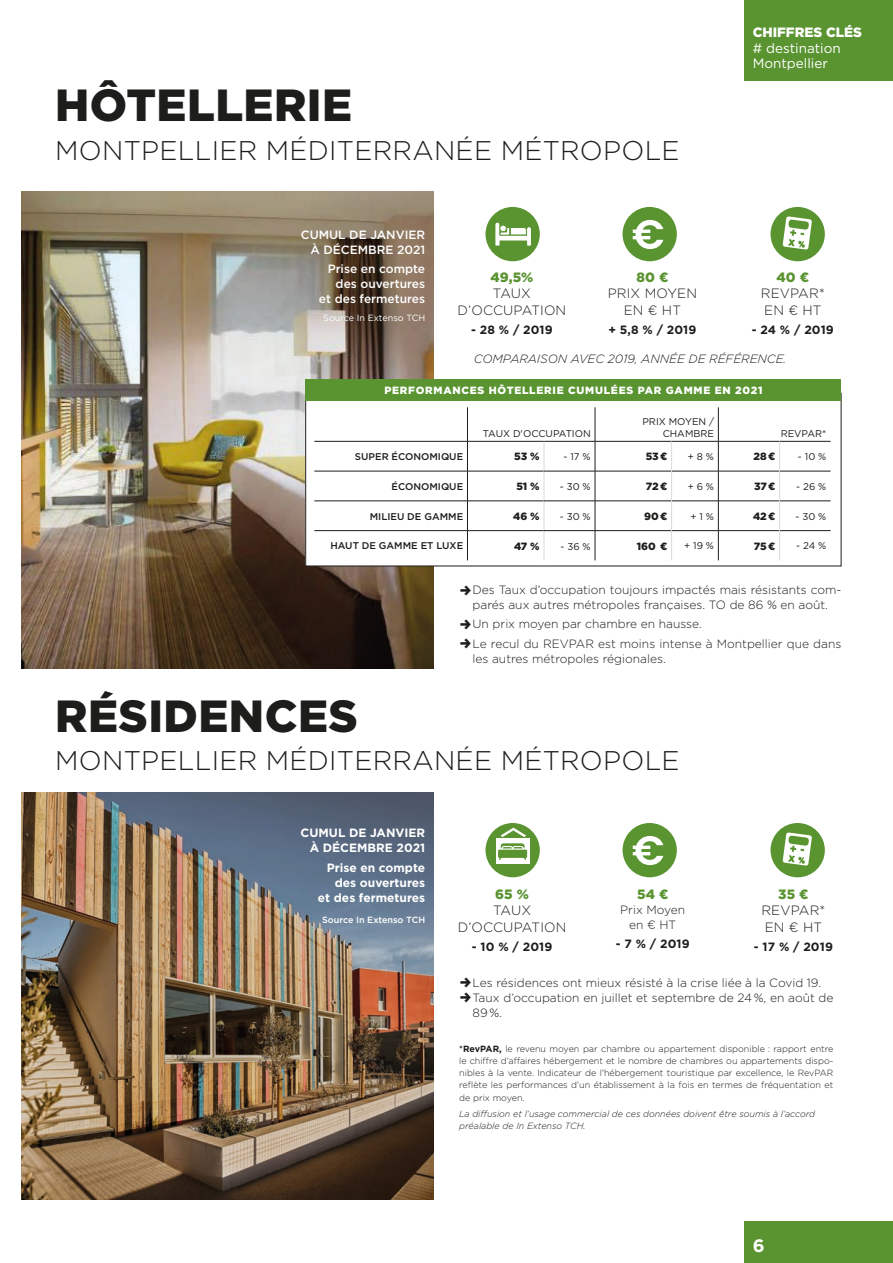
<style>
.page{position:relative;width:893px;height:1263px;background:#fff}
.page>*{position:absolute;margin:0;border:0;box-sizing:border-box;transform-origin:0 0}
.t1{font:900 45px "Gotham";letter-spacing:.01em;color:#1d1d1b}
.t2{font:300 27px "Gotham";letter-spacing:.01em;color:#1d1d1b}
.t3{font:700 18px "Gotham";color:#fff}
.t4{font:300 13.5px/16.5px "Gotham";letter-spacing:.01em;color:#1d1d1b;text-align:center}
.t5{font:13.5px/15px "Gotham";color:#fff}
.t6{font:900 13.5px "Gotham";letter-spacing:.01em;color:#5a9431}
.t7{font:900 13.5px "Gotham";color:#fff}
.t8{font:300 12px/15px "Gotham";color:#1d1d1b}
.t9{font:700 12px/15px "Gotham";color:#fff;text-align:right}
.t10{font:500 12px/15px "Gotham";color:#fff;text-align:right}
.t11{font:700 12px "Gotham";letter-spacing:.01em;color:#1d1d1b}
.t12{font:italic 300 12px "Gotham";color:#1d1d1b}
.t13{font:900 10.5px "Gotham";letter-spacing:.07em;color:#fff}
.t14{font:900 10.5px "Gotham";color:#1d1d1b}
.t15{font:9.75px/12px "Gotham";color:#1d1d1b;text-align:right}
.t16{font:500 9.75px "Gotham";color:#1d1d1b}
.t17{font:300 9px/12px "Gotham";color:#1d1d1b;text-align:justify}
.t18{font:italic 300 9px/12px "Gotham";color:#1d1d1b}
.t19{font:500 9px "Gotham";color:#fff}
.t20{font:9px "Gotham";color:#fff}
.s1{font-weight:500}
.s2{font-weight:700}
</style>
<div class="page">
<div style="left:744px;top:1222px;width:149px;height:41px;background:#5a9431"></div>
<div style="left:744px;top:0;width:149px;height:81px;background:#5a9431"></div>
<img style="left:21px;top:191px;width:413px;height:477px">
<img style="left:21px;top:793px;width:413px;height:406px">
<div style="left:306px;top:393px;width:535px;height:173px;background:#fff"></div>
<hr style="left:595px;top:407px;width:1px;height:34px;background:#1d1d1b">
<hr style="left:718px;top:407px;width:1px;height:34px;background:#1d1d1b">
<hr style="left:467px;top:407px;width:1px;height:34px;background:#1d1d1b">
<hr style="left:314px;top:441px;width:153px;height:1px;background:#1d1d1b">
<hr style="left:314px;top:471px;width:153px;height:1px;background:#1d1d1b">
<hr style="left:314px;top:501px;width:153px;height:1px;background:#1d1d1b">
<hr style="left:314px;top:530px;width:153px;height:1px;background:#1d1d1b">
<svg style="left:467px;top:441px;width:364px;height:119px"></svg>
<div style="left:305px;top:379px;width:536px;height:21px;background:#5a9431"></div>
<div style="left:485px;top:207px;width:55px;height:54px;background:#5a9431;border-radius:50%"></div>
<svg style="left:496px;top:223px;width:35px;height:22px"></svg>
<div style="left:500px;top:225px;width:6px;height:7px;background:#fff;border-radius:50%"></div>
<div style="left:500px;top:225px;width:6px;height:7px;border:1px solid #5a9431;border-radius:50%"></div>
<div style="left:622px;top:207px;width:55px;height:54px;background:#5a9431;border-radius:50%"></div>
<svg style="left:633px;top:220px;width:30px;height:29px"></svg>
<div style="left:770px;top:207px;width:55px;height:54px;background:#5a9431;border-radius:50%"></div>
<svg style="left:783px;top:216px;width:29px;height:34px"></svg>
<div style="left:485px;top:823px;width:55px;height:54px;background:#5a9431;border-radius:50%"></div>
<div style="left:622px;top:823px;width:55px;height:54px;background:#5a9431;border-radius:50%"></div>
<svg style="left:633px;top:836px;width:30px;height:29px"></svg>
<div style="left:770px;top:823px;width:55px;height:54px;background:#5a9431;border-radius:50%"></div>
<svg style="left:783px;top:832px;width:29px;height:34px"></svg>
<svg style="left:501px;top:828px;width:25px;height:9px"></svg>
<div style="left:496px;top:838px;width:33px;height:26px;background:#fff"></div>
<svg style="left:498px;top:843px;width:29px;height:17px"></svg>
<h1 class="t1" style="left:55px;top:74px;width:298px">HÔTELLERIE</h1>
<h2 class="t2" style="left:55px;top:133px;width:626px">MONTPELLIER MÉDITERRANÉE MÉTROPOLE</h2>
<p class="t10" style="left:301px;top:227px;width:126px">CUMUL DE JANVIER<br>À DÉCEMBRE 2021</p>
<p class="t10" style="left:319px;top:262px;width:108px">Prise en compte des ouvertures<br>et des fermetures</p>
<p class="t20" style="left:323px;top:312px;width:103px">Source In Extenso TCH</p>
<p class="t6" style="left:490px;top:267px;width:44px">49,5%</p>
<p class="t4" style="left:458px;top:285px;width:110px">TAUX<br>D’OCCUPATION</p>
<p class="t11" style="left:471px;top:322px;width:83px">- 28 % / 2019</p>
<p class="t6" style="left:636px;top:267px;width:33px">80 €</p>
<p class="t4" style="left:608px;top:285px;width:91px">PRIX MOYEN<br>EN € HT</p>
<p class="t11" style="left:608px;top:322px;width:90px">+ 5,8 % / 2019</p>
<p class="t7" style="left:753px;top:23px;width:111px">CHIFFRES CLÉS</p>
<p class="t5" style="left:753px;top:40px;width:90px"># destination<br>Montpellier</p>
<p class="t6" style="left:776px;top:267px;width:34px">40 €</p>
<p class="t4" style="left:761px;top:285px;width:66px;text-align:left">REVPAR*<br>EN € HT</p>
<p class="t11" style="left:752px;top:322px;width:84px">- 24 % / 2019</p>
<p class="t12" style="left:474px;top:351px;width:314px">COMPARAISON AVEC 2019, ANNÉE DE RÉFÉRENCE.</p>
<p class="t13" style="left:384px;top:383px;width:380px">PERFORMANCES HÔTELLERIE CUMULÉES PAR GAMME EN 2021</p>
<p class="t15" style="left:483px;top:427px;width:109px">TAUX D'OCCUPATION</p>
<p class="t15" style="left:642px;top:415px;width:73px">PRIX MOYEN /<br>CHAMBRE</p>
<p class="t15" style="left:781px;top:427px;width:47px">REVPAR*</p>
<p class="t16" style="left:355px;top:450px;width:110px">SUPER ÉCONOMIQUE</p>
<p class="t14" style="left:514px;top:449px;width:27px">53 %</p>
<p class="t15" style="left:563px;top:450px;width:29px">- 17 %</p>
<p class="t14" style="left:646px;top:449px;width:23px">53 €</p>
<p class="t15" style="left:688px;top:450px;width:28px">+ 8 %</p>
<p class="t14" style="left:754px;top:449px;width:23px">28 €</p>
<p class="t15" style="left:798px;top:450px;width:30px">- 10 %</p>
<p class="t16" style="left:392px;top:480px;width:73px">ÉCONOMIQUE</p>
<p class="t14" style="left:516px;top:479px;width:25px">51 %</p>
<p class="t15" style="left:560px;top:480px;width:32px">- 30 %</p>
<p class="t14" style="left:646px;top:479px;width:23px">72 €</p>
<p class="t15" style="left:688px;top:480px;width:28px">+ 6 %</p>
<p class="t14" style="left:754px;top:479px;width:23px">37 €</p>
<p class="t15" style="left:796px;top:480px;width:32px">- 26 %</p>
<p class="t16" style="left:370px;top:510px;width:95px">MILIEU DE GAMME</p>
<p class="t14" style="left:513px;top:509px;width:28px">46 %</p>
<p class="t15" style="left:560px;top:510px;width:32px">- 30 %</p>
<p class="t14" style="left:644px;top:509px;width:25px">90 €</p>
<p class="t15" style="left:690px;top:510px;width:25px">+ 1 %</p>
<p class="t14" style="left:753px;top:509px;width:24px">42 €</p>
<p class="t15" style="left:795px;top:510px;width:32px">- 30 %</p>
<p class="t16" style="left:330px;top:540px;width:134px">HAUT DE GAMME ET LUXE</p>
<p class="t14" style="left:514px;top:539px;width:27px">47 %</p>
<p class="t15" style="left:560px;top:540px;width:32px">- 36 %</p>
<p class="t14" style="left:637px;top:539px;width:32px">160 €</p>
<p class="t15" style="left:684px;top:540px;width:31px">+ 19 %</p>
<p class="t14" style="left:754px;top:539px;width:23px">75 €</p>
<p class="t15" style="left:796px;top:540px;width:32px">- 24 %</p>
<p class="t8" style="left:472px;top:582px;width:370px">Des Taux d’occupation toujours impactés mais résistants com&shy;parés aux autres métropoles françaises. TO de 86 % en août.</p>
<p class="t8" style="left:472px;top:614px;width:370px;line-height:19.2px">Un prix moyen par chambre en hausse.<br>Le recul du REVPAR est moins intense à Montpellier que dans</p>
<p class="t8" style="left:472px;top:650px;width:195px">les autres métropoles régionales.</p>
<h1 class="t1" style="left:55px;top:685px;width:304px">RÉSIDENCES</h1>
<h2 class="t2" style="left:55px;top:743px;width:626px">MONTPELLIER MÉDITERRANÉE MÉTROPOLE</h2>
<p class="t9" style="left:301px;top:825px;width:126px">CUMUL DE JANVIER<br>À DÉCEMBRE 2021</p>
<p class="t9" style="left:318px;top:860px;width:109px">Prise en compte des ouvertures<br>et des fermetures</p>
<p class="t19" style="left:322px;top:914px;width:105px">Source In Extenso TCH</p>
<p class="t6" style="left:495px;top:884px;width:35px">65 %</p>
<p class="t4" style="left:458px;top:902px;width:110px">TAUX<br>D’OCCUPATION</p>
<p class="t11" style="left:472px;top:939px;width:82px">- 10 % / 2019</p>
<p class="t6" style="left:637px;top:884px;width:33px">54 €</p>
<p class="t8" style="left:620px;top:901px;width:67px;text-align:center">Prix Moyen en € HT</p>
<p class="t11" style="left:616px;top:936px;width:75px">- 7 % / 2019</p>
<p class="t6" style="left:778px;top:884px;width:32px">35 €</p>
<p class="t4" style="left:761px;top:902px;width:66px;text-align:left">REVPAR*<br>EN € HT</p>
<p class="t11" style="left:754px;top:939px;width:81px">- 17 % / 2019</p>
<p class="t8" style="left:472px;top:974px;width:362px">Les résidences ont mieux résisté à la crise liée à la Covid 19.<br>Taux d’occupation en juillet et septembre de 24 %, en août de<br>89 %.</p>
<p class="t17" style="left:459px;top:1042px;width:376px"><span class="s1">*</span><span class="s2">RevPAR,</span> le revenu moyen par chambre ou appartement disponible : rapport entre le chiffre d’affaires hébergement et le nombre de chambres ou appartements dispo&shy;nibles à la vente. Indicateur de l'hébergement touristique par excellence, le RevPAR reflète les performances d’un établissement à la fois en termes de fréquentation et</p>
<p class="t17" style="left:459px;top:1092px;width:67px">de prix moyen.</p>
<p class="t18" style="left:459px;top:1108px;width:357px">La diffusion et l’usage commercial de ces données doivent être soumis à l’accord préalable de In Extenso TCH.</p>
<h3 class="t3" style="left:753px;top:1233px;width:13px">6</h3>
</div>
